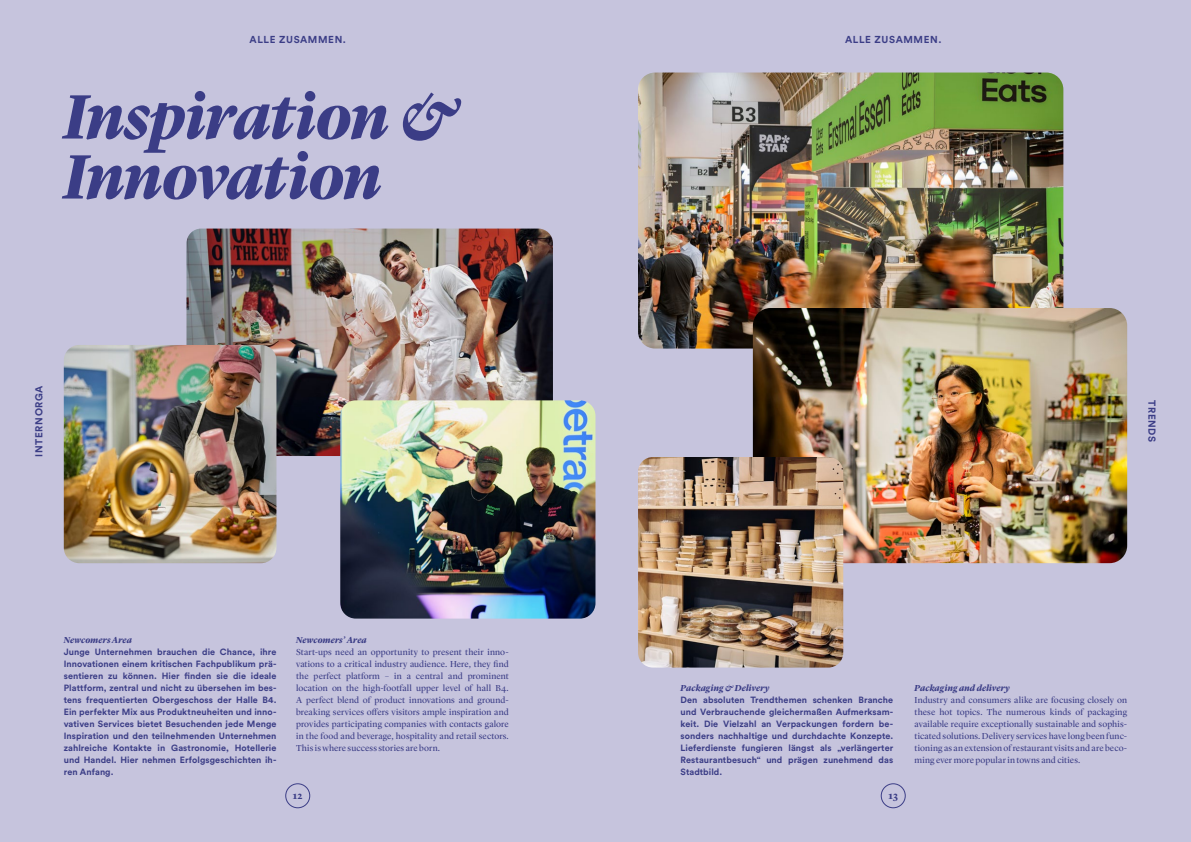
<style>
.page{position:relative;width:1191px;height:842px;background:#c6c4dd}
.page>*{position:absolute;margin:0;border:0;box-sizing:border-box;transform-origin:0 0}
.t1{font:italic 700 65px/60px "Lyon Display";letter-spacing:-.01em;color:#3b3d86}
.t2{font:700 10px "Circular Std";letter-spacing:.06em;color:#3b3d86}
.t3{font:700 10px "Lyon Display";color:#3b3d86}
.t4{font:9px/12px "Lyon Display";letter-spacing:.01em;color:#3b3d86;text-align:justify}
.t5{font:700 9px/12px "Circular Std";letter-spacing:.01em;color:#3b3d86;text-align:justify}
.t6{font:italic 700 9px "Lyon Display";letter-spacing:.01em;color:#3b3d86}
</style>
<div class="page">
<div style="left:285px;top:783px;width:25px;height:25px;border:1px solid #3b3d86;border-radius:50%"></div>
<div style="left:881px;top:783px;width:24px;height:25px;border:1px solid #3b3d86;border-radius:50%"></div>
<img style="left:186px;top:229px;width:367px;height:227px">
<img style="left:638px;top:73px;width:425px;height:276px">
<img style="left:753px;top:308px;width:374px;height:255px">
<img style="left:64px;top:345px;width:212px;height:218px">
<img style="left:340px;top:400px;width:255px;height:219px">
<img style="left:638px;top:457px;width:205px;height:210px">
<p class="t2" style="left:249px;top:33px;width:98px">ALLE ZUSAMMEN.</p>
<p class="t2" style="left:845px;top:33px;width:98px">ALLE ZUSAMMEN.</p>
<h1 class="t1" style="left:64px;top:82px;width:397px">Inspiration &amp;<br>Innovation</h1>
<p class="t2" style="left:33px;top:457px;width:73px;rotate:-90deg">INTERNORGA</p>
<p class="t2" style="left:1158px;top:400px;width:44px;rotate:90deg">TRENDS</p>
<p class="t6" style="left:64px;top:633px;width:70px">Newcomers Area</p>
<p class="t5" style="left:64px;top:645px;width:214px">Junge Unternehmen brauchen die Chance, ihre Innovationen einem kritischen Fachpublikum prä&shy;sentieren zu können. Hier finden sie die ideale Plattform, zentral und nicht zu übersehen im bes&shy;tens frequentierten Obergeschoss der Halle B4.<br>Ein perfekter Mix aus Produktneuheiten und inno&shy;vativen Services bietet Besuchenden jede Menge Inspiration und den teilnehmenden Unternehmen zahlreiche Kontakte in Gastronomie, Hotellerie und Handel. Hier nehmen Erfolgsgeschichten ih&shy;ren Anfang.</p>
<p class="t6" style="left:296px;top:633px;width:72px">Newcomers’ Area</p>
<p class="t4" style="left:296px;top:645px;width:214px">Start-ups need an opportunity to present their inno&shy;vations to a critical industry audience. Here, they find the perfect platform – in a central and prominent location on the high-footfall upper level of hall B4.<br>A perfect blend of product innovations and ground&shy;breaking services offers visitors ample inspiration and provides participating companies with contacts galore in the food and beverage, hospitality and retail sectors.<br>This is where success stories are born.</p>
<p class="t6" style="left:680px;top:681px;width:90px">Packaging &amp; Delivery</p>
<p class="t5" style="left:680px;top:693px;width:214px">Den absoluten Trendthemen schenken Branche und Verbrauchende gleichermaßen Aufmerksam&shy;keit. Die Vielzahl an Verpackungen fordern be&shy;sonders nachhaltige und durchdachte Konzepte.<br>Lieferdienste fungieren längst als „verlängerter Restaurantbesuch“ und prägen zunehmend das Stadtbild.</p>
<p class="t3" style="left:293px;top:788px;width:11px">12</p>
<p class="t3" style="left:888px;top:788px;width:11px">13</p>
<p class="t6" style="left:914px;top:681px;width:97px">Packaging and delivery</p>
<p class="t4" style="left:914px;top:693px;width:214px">Industry and consumers alike are focusing closely on these hot topics. The numerous kinds of packaging available require exceptionally sustainable and sophis&shy;ticated solutions. Delivery services have long been func&shy;tioning as an extension of restaurant visits and are beco&shy;ming ever more popular in towns and cities.</p>
</div>
